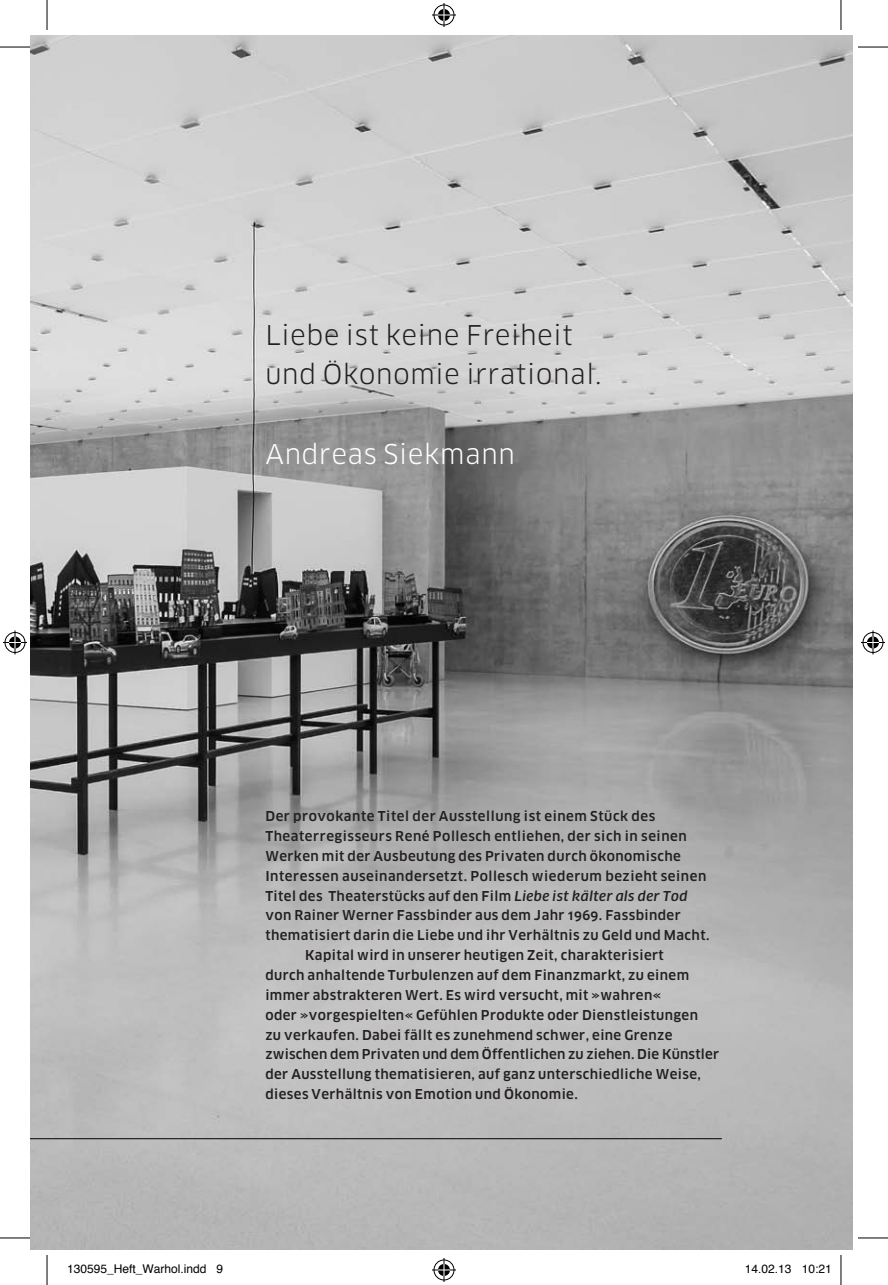
<style>
.page{position:relative;width:888px;height:1285px;background:#fff}
.page>*{position:absolute;margin:0;border:0;box-sizing:border-box;transform-origin:0 0}
.t1{font:26.6px/39.6px "Clan Pro";letter-spacing:.03em;color:#231f20}
.t2{font:26.6px "Clan Pro";letter-spacing:.03em;color:#fff}
.t3{font:500 13.4px "Clan Pro";letter-spacing:.03em;color:#231f20}
.t4{font:12px "Helvetica";color:#000}
.s1{font-style:italic}
</style>
<div class="page">
<img style="left:30px;top:36px;width:822px;height:1213px">
<hr style="left:47px;top:1138px;width:675px;height:1px;background:#000">
<svg style="left:30px;top:1138px;width:17px;height:1px"></svg>
<hr style="left:0;top:47px;width:30px;height:1px;background:#000">
<hr style="left:858px;top:47px;width:30px;height:1px;background:#000">
<hr style="left:0;top:1237px;width:30px;height:1px;background:#000">
<hr style="left:858px;top:1237px;width:30px;height:1px;background:#000">
<hr style="left:47px;top:0;width:1px;height:30px;background:#000">
<hr style="left:47px;top:1255px;width:1px;height:30px;background:#000">
<hr style="left:840px;top:0;width:1px;height:30px;background:#000">
<hr style="left:840px;top:1255px;width:1px;height:30px;background:#000">
<svg style="left:432px;top:3px;width:24px;height:24px"></svg>
<svg style="left:432px;top:1258px;width:24px;height:24px"></svg>
<svg style="left:3px;top:630px;width:24px;height:24px"></svg>
<svg style="left:861px;top:630px;width:24px;height:24px"></svg>
<h1 class="t1" style="left:265px;top:315px;width:338px">Liebe ist keine Freiheit und Ökonomie irrational.</h1>
<h1 class="t2" style="left:265px;top:438px;width:251px">Andreas Siekmann</h1>
<p class="t3" style="left:265px;top:808px;width:391px">Der provokante Titel der Ausstellung ist einem Stück des</p>
<p class="t3" style="left:265px;top:828px;width:423px">Theaterregisseurs René Pollesch entliehen, der sich in seinen</p>
<p class="t3" style="left:265px;top:848px;width:417px">Werken mit der Ausbeutung des Privaten durch ökonomische</p>
<p class="t3" style="left:265px;top:868px;width:442px">Interessen auseinandersetzt. Pollesch wiederum bezieht seinen</p>
<p class="t3" style="left:265px;top:887px;width:424px">Titel des Theaterstücks auf den Film <span class="s1">Liebe ist kälter als der Tod</span></p>
<p class="t3" style="left:265px;top:907px;width:417px">von Rainer Werner Fassbinder aus dem Jahr 1969. Fassbinder</p>
<p class="t3" style="left:265px;top:927px;width:446px">thematisiert darin die Liebe und ihr Verhältnis zu Geld und Macht.</p>
<p class="t3" style="left:305px;top:947px;width:360px">Kapital wird in unserer heutigen Zeit, charakterisiert</p>
<p class="t3" style="left:265px;top:967px;width:425px">durch anhaltende Turbulenzen auf dem Finanzmarkt, zu einem</p>
<p class="t3" style="left:265px;top:987px;width:397px">immer abstrakteren Wert. Es wird versucht, mit »wahren«</p>
<p class="t3" style="left:265px;top:1007px;width:434px">oder »vorgespielten« Gefühlen Produkte oder Dienstleistungen</p>
<p class="t3" style="left:265px;top:1026px;width:408px">zu verkaufen. Dabei fällt es zunehmend schwer, eine Grenze</p>
<p class="t3" style="left:265px;top:1046px;width:455px">zwischen dem Privaten und dem Öffentlichen zu ziehen. Die Künstler</p>
<p class="t3" style="left:265px;top:1066px;width:437px">der Ausstellung thematisieren, auf ganz unterschiedliche Weise,</p>
<p class="t3" style="left:265px;top:1086px;width:314px">dieses Verhältnis von Emotion und Ökonomie.</p>
<p class="t4" style="left:67px;top:1259px;width:158px">130595_Heft_Warhol.indd 9</p>
<p class="t4" style="left:745px;top:1259px;width:88px">14.02.13 10:21</p>
</div>
